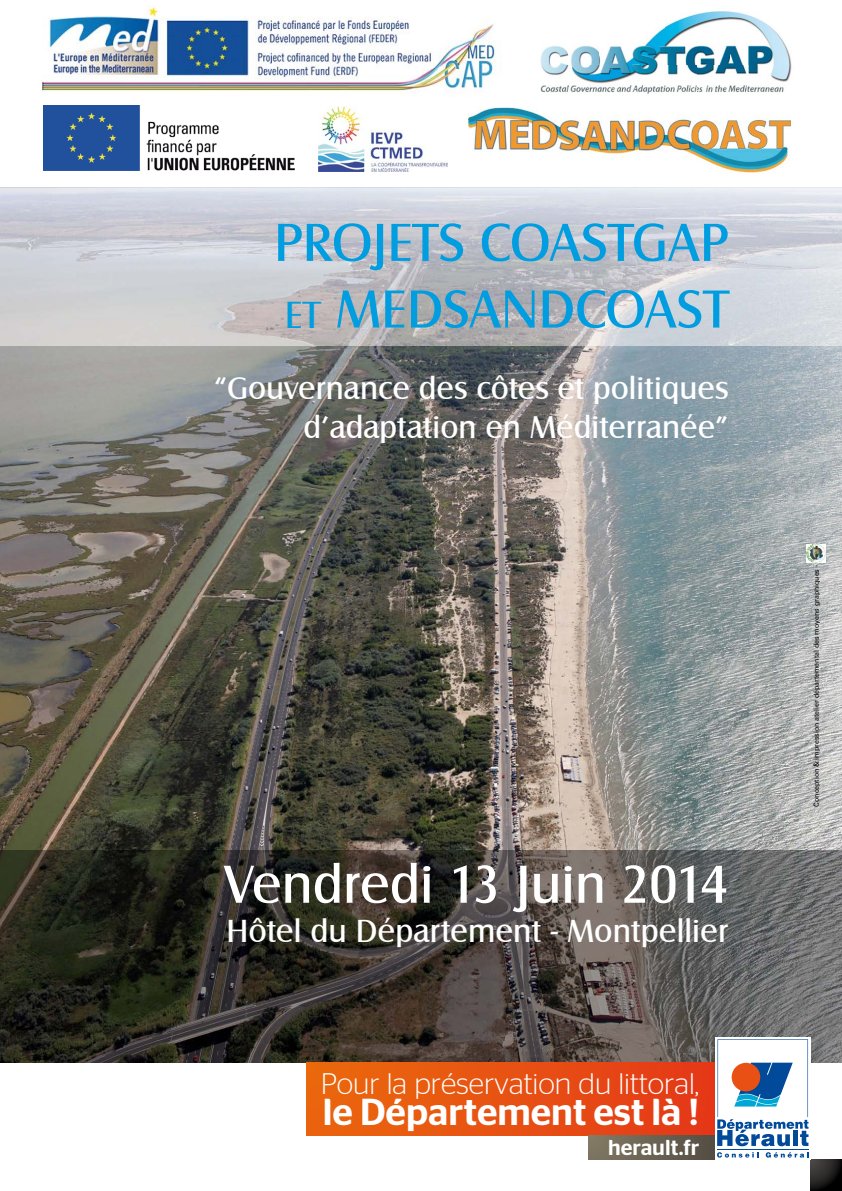
<style>
.page{position:relative;width:842px;height:1191px;background:#fff}
.page>*{position:absolute;margin:0;border:0;box-sizing:border-box;transform-origin:0 0}
.t1{font:55.5px/66.6px "Castle T";color:#009ee0}
.t2{font:55.5px "Castle T";color:#fff}
.t3{font:500 37.5px "Stag Sans";color:#fff}
.t4{font:33px "Castle T";color:#fff}
.t5{font:32.4px/38.9px "Castle T";color:#fff;text-align:right}
.t6{font:300 29.7px "Stag Sans";color:#fff}
.t7{font:500 21.6px "Stag Sans";color:#fff}
.t8{font:7px "Univers LT";color:#000}
.s1{font-size:39px}
</style>
<div class="page">
<img style="left:0;top:187px;width:842px;height:875px">
<img style="left:0;top:189px;width:842px;height:157px">
<img style="left:540px;top:11px;width:252px;height:83px">
<div style="left:307px;top:1062px;width:408px;height:73px;background:linear-gradient(to right,#ea680d,#e53818)"></div>
<svg style="left:810px;top:1159px;width:32px;height:32px"></svg>
<div style="left:588px;top:1135px;width:127px;height:24px;background:linear-gradient(to right,#827a64,#544d42)"></div>
<svg style="left:715px;top:1037px;width:95px;height:121px"></svg>
<svg style="left:717px;top:1039px;width:91px;height:107px"></svg>
<svg style="left:717px;top:1152px;width:41px;height:5px"></svg>
<svg style="left:766px;top:1152px;width:42px;height:5px"></svg>
<hr style="left:717px;top:1148px;width:91px;height:1px;background:#004a99">
<img style="left:42px;top:6px;width:454px;height:86px">
<img style="left:807px;top:545px;width:18px;height:18px">
<img style="left:44px;top:106px;width:251px;height:65px">
<img style="left:319px;top:106px;width:128px;height:65px">
<img style="left:469px;top:106px;width:322px;height:67px">
<h1 class="t1" style="left:274px;top:210px;width:456px">PROJETS COASTGAP<br><span class="s1">ET</span> MEDSANDCOAST</h1>
<h3 class="t5" style="left:214px;top:369px;width:516px">“Gouvernance des côtes et politiques d’adaptation en Méditerranée”</h3>
<h1 class="t2" style="left:225px;top:853px;width:505px">Vendredi 13 Juin 2014</h1>
<h3 class="t4" style="left:227px;top:913px;width:503px">Hôtel du Département - Montpellier</h3>
<h3 class="t6" style="left:321px;top:1067px;width:380px">Pour la préservation du littoral,</h3>
<h2 class="t3" style="left:323px;top:1090px;width:378px">le Département est là !</h2>
<h3 class="t7" style="left:608px;top:1135px;width:93px">herault.fr</h3>
<p class="t8" style="left:812px;top:806px;width:243px;rotate:-90deg">Conception &amp; impression atelier départemental des moyens graphiques -</p>
</div>
